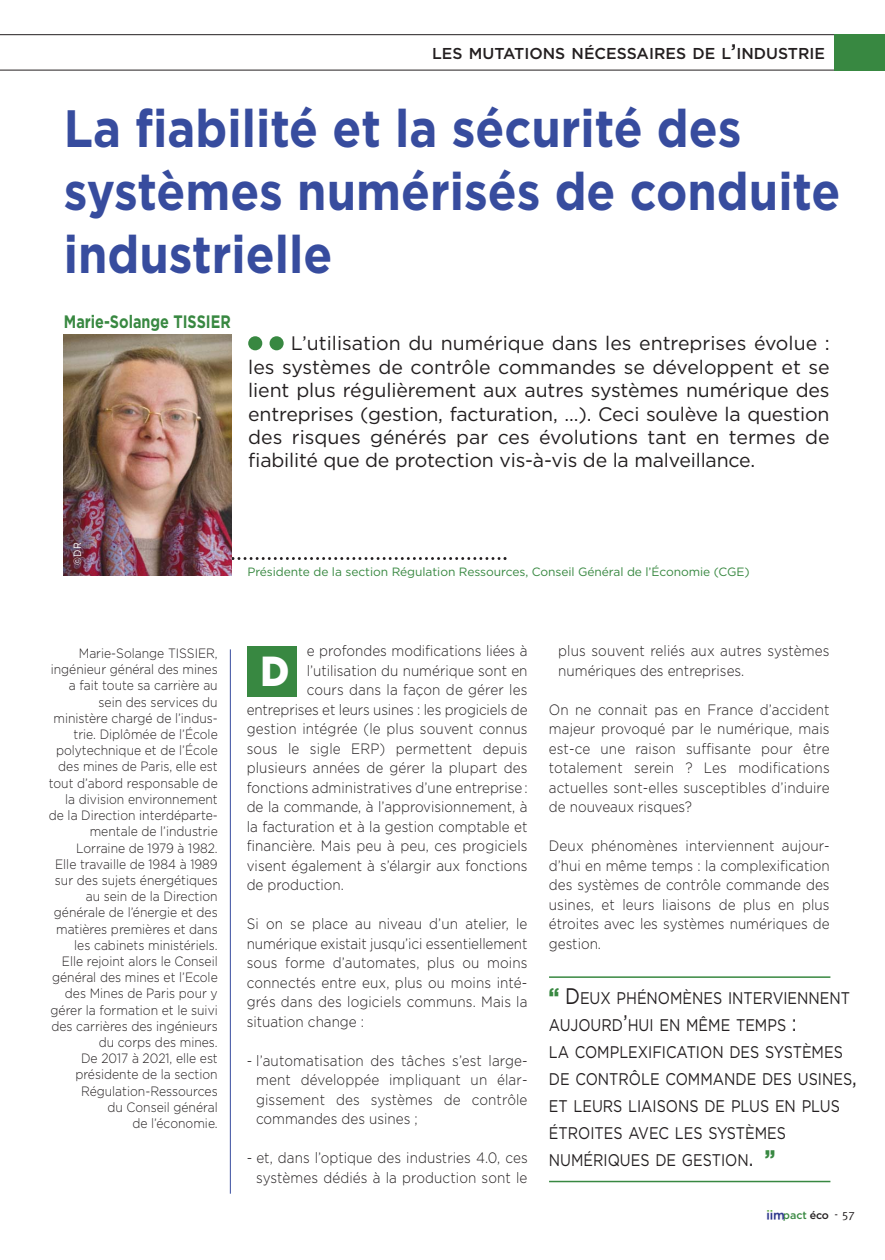
<style>
.page{position:relative;width:885px;height:1260px;background:#fff}
.page>*{position:absolute;margin:0;border:0;box-sizing:border-box;transform-origin:0 0}
.t1{font:700 52.5px/63px "Gotham";color:#374c9e;scale:.9 1}
.t2{font:900 42px "Gotham";color:#fff;scale:.9 1}
.t3{font:19.5px/23.4px "Gotham";letter-spacing:-.01em;color:#231f20;text-align:justify}
.t4{font:700 18px "Gotham";color:#388841;scale:.8 1}
.t5{font:16.8px/27px "Gotham";color:#231f20;scale:.85 1}
.t6{font:500 15.75px "Gotham";color:#231f20}
.t7{font:300 15px/19.5px "Gotham";color:#231f20;text-align:justify;scale:.9 1}
.t8{font:300 13.5px/16.2px "Gotham";color:#231f20;text-align:right;scale:.9 1}
.t9{font:12px "Gotham";letter-spacing:-.005em;color:#388841}
.t10{font:500 10.8px "Gotham";color:#388841}
.t11{font:10.5px "Gotham";color:#fff;scale:.9 1}
.s1{font-size:21px}
.s2{font-weight:900;font-size:22.5px;color:#388841}
.s3{font-size:22.5px}
.s4{color:#231f20}
.s5{font-family:"Meta";font-weight:400;font-size:12px;color:#231f20}
</style>
<div class="page">
<hr style="left:549px;top:976px;width:281px;height:1px;background:#388841">
<hr style="left:549px;top:1180px;width:281px;height:2px;background:#388841">
<img style="left:766px;top:1210px;width:16px;height:8px">
<div style="left:248px;top:336px;width:14px;height:14px;background:#388841;border-radius:50%"></div>
<div style="left:269px;top:336px;width:14px;height:14px;background:#388841;border-radius:50%"></div>
<svg style="left:231px;top:557px;width:275px;height:3px"></svg>
<img style="left:64px;top:335px;width:167px;height:240px">
<hr style="left:230px;top:649px;width:1px;height:544px;background:#374c9e">
<div style="left:247px;top:646px;width:49px;height:51px;background:#388841"></div>
<svg style="left:0;top:34px;width:834px;height:37px"></svg>
<div style="left:834px;top:34px;width:50px;height:37px;background:#388841"></div>
<p class="t6" style="left:432px;top:46px;width:394px">LES MUTATIONS NÉCESSAIRES DE L<span class="s1">’</span>INDUSTRIE</p>
<h1 class="t1" style="left:64px;top:101px;width:864px">La fiabilité et la sécurité des systèmes numérisés de conduite industrielle</h1>
<p class="t4" style="left:64px;top:314px;width:210px">Marie-Solange TISSIER</p>
<p class="t3" style="left:248px;top:333px;width:583px;text-indent:43px">L’utilisation du numérique dans les entreprises évolue : les systèmes de contrôle commandes se développent et se lient plus régulièrement aux autres systèmes numérique des entreprises (gestion, facturation, …). Ceci soulève la question des risques générés par ces évolutions tant en termes de fiabilité que de protection vis-à-vis de la malveillance.</p>
<p class="t11" style="left:73px;top:564px;width:26px;rotate:-90deg">©DR</p>
<p class="t9" style="left:247px;top:566px;width:504px">Présidente de la section Régulation Ressources, Conseil Général de l’Économie (CGE)</p>
<p class="t7" style="left:306px;top:642px;width:247px">e profondes modifications liées à</p>
<p class="t7" style="left:306px;top:661px;width:247px">l’utilisation du numérique sont en</p>
<p class="t7" style="left:306px;top:681px;width:247px">cours dans la façon de gérer les</p>
<p class="t7" style="left:247px;top:700px;width:313px">entreprises et leurs usines : les progiciels de</p>
<p class="t7" style="left:247px;top:720px;width:313px">gestion intégrée (le plus souvent connus</p>
<p class="t7" style="left:247px;top:739px;width:313px">sous le sigle ERP) permettent depuis</p>
<p class="t7" style="left:247px;top:759px;width:313px">plusieurs années de gérer la plupart des</p>
<p class="t7" style="left:247px;top:778px;width:313px">fonctions administratives d’une entreprise :</p>
<p class="t7" style="left:247px;top:798px;width:313px">de la commande, à l’approvisionnement, à</p>
<p class="t7" style="left:247px;top:817px;width:313px">la facturation et à la gestion comptable et</p>
<p class="t7" style="left:247px;top:837px;width:313px">financière. Mais peu à peu, ces progiciels</p>
<p class="t7" style="left:247px;top:856px;width:313px">visent également à s’élargir aux fonctions</p>
<p class="t7" style="left:247px;top:876px;width:109px">de production.</p>
<p class="t7" style="left:247px;top:915px;width:313px">Si on se place au niveau d’un atelier, le numérique existait jusqu’ici essentiellement sous forme d’automates, plus ou moins connectés entre eux, plus ou moins inté&shy;grés dans des logiciels communs. Mais la situation change :</p>
<p class="t7" style="left:256px;top:1051px;width:303px;text-indent:-9px">- l’automatisation des tâches s’est large&shy;ment développée impliquant un élar&shy;gissement des systèmes de contrôle commandes des usines ;</p>
<p class="t7" style="left:247px;top:1149px;width:314px;text-align:right">- et, dans l’optique des industries 4.0, ces systèmes dédiés à la production sont le</p>
<p class="t8" style="left:49px;top:646px;width:189px">Marie-Solange TISSIER, ingénieur général des mines a fait toute sa carrière au sein des services du ministère chargé de l’indus&shy;trie. Diplômée de l’École polytechnique et de l’École des mines de Paris, elle est tout d’abord responsable de la division environnement de la Direction interdéparte&shy;mentale de l’industrie<br>Lorraine de 1979 à 1982.<br>Elle travaille de 1984 à 1989 sur des sujets énergétiques au sein de la Direction générale de l’énergie et des matières premières et dans les cabinets ministériels.<br>Elle rejoint alors le Conseil général des mines et l’Ecole des Mines de Paris pour y gérer la formation et le suivi des carrières des ingénieurs du corps des mines.<br>De 2017 à 2021, elle est présidente de la section<br>Régulation-Ressources<br>du Conseil général<br>de l’économie.</p>
<p class="t7" style="left:558px;top:642px;width:303px">plus souvent reliés aux autres systèmes numériques des entreprises.</p>
<h2 class="t2" style="left:260px;top:656px;width:34px">D</h2>
<p class="t7" style="left:549px;top:700px;width:313px">On ne connait pas en France d’accident majeur provoqué par le numérique, mais est-ce une raison suffisante pour être totalement serein ? Les modifications actuelles sont-elles susceptibles d’induire de nouveaux risques?</p>
<p class="t7" style="left:549px;top:837px;width:313px">Deux phénomènes interviennent aujour&shy;d’hui en même temps : la complexification des systèmes de contrôle commande des usines, et leurs liaisons de plus en plus étroites avec les systèmes numériques de gestion.</p>
<p class="t5" style="left:548px;top:985px;width:364px"><span class="s2">“</span> <span class="s3">D</span>EUX PHÉNOMÈNES INTERVIENNENT<br>AUJOURD<span class="s3">’</span>HUI EN MÊME TEMPS <span class="s3">:<br></span>LA COMPLEXIFICATION DES SYSTÈMES<br>DE CONTRÔLE COMMANDE DES USINES<span class="s3">,<br></span>ET LEURS LIAISONS DE PLUS EN PLUS<br>ÉTROITES AVEC LES SYSTÈMES<br>NUMÉRIQUES DE GESTION<span class="s3">.</span> <span class="s2">”</span></p>
<p class="t10" style="left:782px;top:1210px;width:74px">pact <span class="s4">éco</span> <span class="s5">- 57</span></p>
</div>
